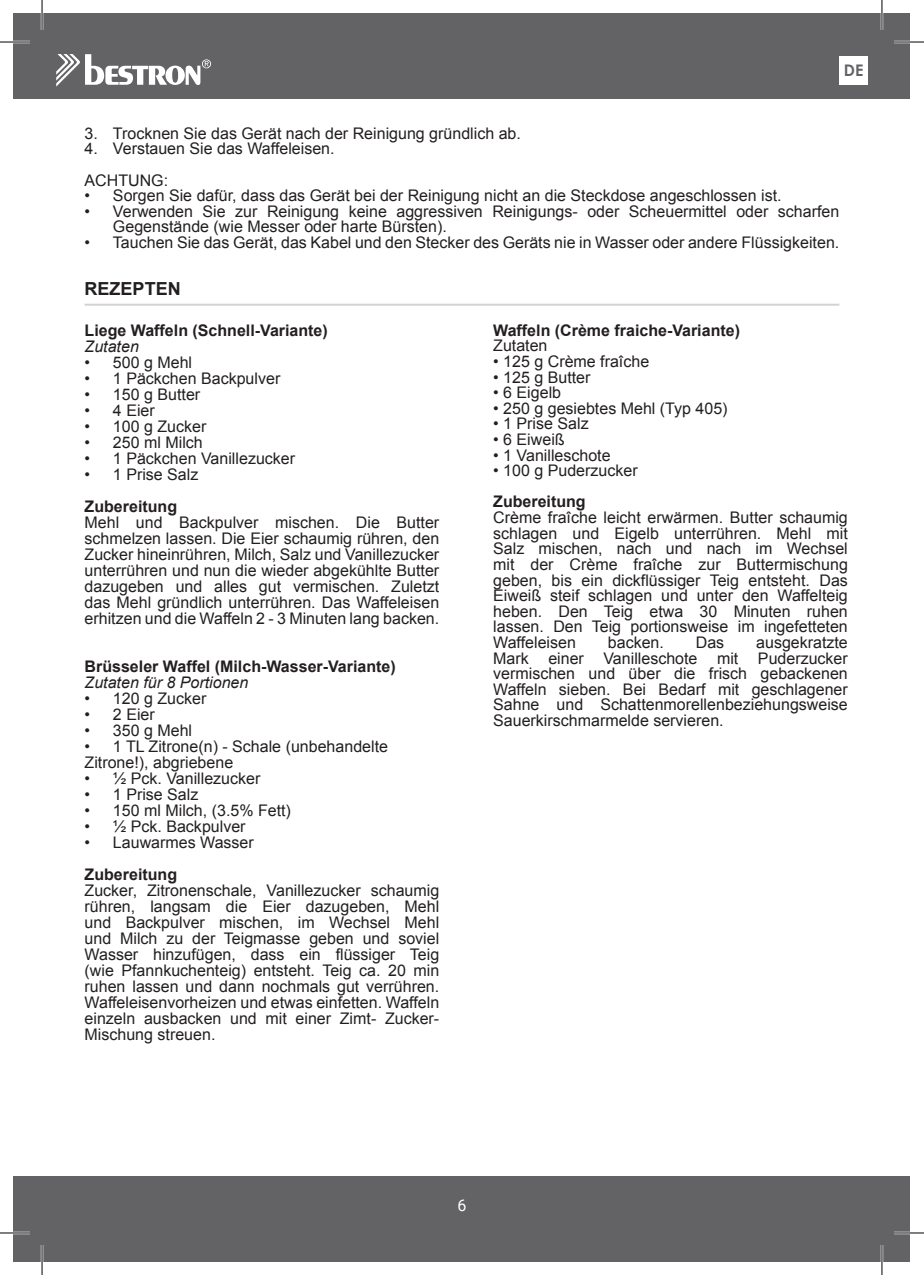
<style>
.page{position:relative;width:924px;height:1275px;background:#fff}
.page>*{position:absolute;margin:0;border:0;box-sizing:border-box;transform-origin:0 0}
.t1{font:700 18px "Arial";color:#231f20}
.t2{font:16px/16px "Arial";color:#231f20;text-align:justify}
.t3{font:700 16px "Arial";color:#231f20}
.t4{font:italic 16px "Arial";color:#231f20}
.t5{font:700 16px "Century Gothic";color:#636366}
.t6{font:16px "Roboto";color:#fff}
</style>
<div class="page">
<hr style="left:85px;top:304px;width:754px;height:2px;background:#d1d2d4">
<div style="left:14px;top:14px;width:895px;height:85px;background:#636366"></div>
<div style="left:14px;top:1176px;width:895px;height:85px;background:#636366"></div>
<svg style="left:56px;top:54px;width:155px;height:33px"></svg>
<div style="left:839px;top:56px;width:28px;height:29px;background:#fff"></div>
<hr style="left:0;top:41px;width:30px;height:2px;background:#fff">
<hr style="left:893px;top:41px;width:30px;height:2px;background:#fff">
<hr style="left:0;top:1231px;width:30px;height:3px;background:#fff">
<hr style="left:893px;top:1231px;width:30px;height:3px;background:#fff">
<hr style="left:41px;top:0;width:2px;height:30px;background:#fff">
<hr style="left:41px;top:1245px;width:2px;height:30px;background:#fff">
<hr style="left:880px;top:0;width:2px;height:30px;background:#fff">
<hr style="left:880px;top:1245px;width:2px;height:30px;background:#fff">
<hr style="left:0;top:42px;width:30px;height:1px;background:#000">
<hr style="left:893px;top:42px;width:30px;height:1px;background:#000">
<hr style="left:0;top:1232px;width:30px;height:1px;background:#000">
<hr style="left:893px;top:1232px;width:30px;height:1px;background:#000">
<hr style="left:42px;top:0;width:1px;height:30px;background:#000">
<hr style="left:42px;top:1245px;width:1px;height:30px;background:#000">
<hr style="left:881px;top:0;width:1px;height:30px;background:#000">
<hr style="left:881px;top:1245px;width:1px;height:30px;background:#000">
<p class="t5" style="left:843px;top:58px;width:21px">DE</p>
<p class="t2" style="left:85px;top:125px;width:437px">3. Trocknen Sie das Gerät nach der Reinigung gründlich ab.</p>
<p class="t2" style="left:85px;top:133px;width:251px;line-height:31.2px">4. Verstauen Sie das Waffeleisen.<br>ACHTUNG:</p>
<p class="t2" style="left:85px;top:188px;width:698px">• Sorgen Sie dafür, dass das Gerät bei der Reinigung nicht an die Steckdose angeschlossen ist.</p>
<p class="t2" style="left:113px;top:203px;width:727px;text-indent:-28px">• Verwenden Sie zur Reinigung keine aggressiven Reinigungs- oder Scheuermittel oder scharfen<br>Gegenstände (wie Messer oder harte Bürsten).</p>
<p class="t2" style="left:85px;top:234px;width:755px">• Tauchen Sie das Gerät, das Kabel und den Stecker des Geräts nie in Wasser oder andere Flüssigkeiten.</p>
<p class="t1" style="left:85px;top:277px;width:98px">REZEPTEN</p>
<p class="t3" style="left:85px;top:320px;width:245px">Liege Waffeln (Schnell-Variante)</p>
<p class="t4" style="left:85px;top:336px;width:56px">Zutaten</p>
<p class="t2" style="left:85px;top:355px;width:109px">• 500 g Mehl</p>
<p class="t2" style="left:85px;top:371px;width:197px">• 1 Päckchen Backpulver</p>
<p class="t2" style="left:85px;top:387px;width:117px">• 150 g Butter</p>
<p class="t2" style="left:85px;top:403px;width:72px">• 4 Eier</p>
<p class="t2" style="left:85px;top:419px;width:123px">• 100 g Zucker</p>
<p class="t2" style="left:85px;top:435px;width:120px">• 250 ml Milch</p>
<p class="t2" style="left:85px;top:451px;width:212px">• 1 Päckchen Vanillezucker</p>
<p class="t2" style="left:85px;top:467px;width:115px">• 1 Prise Salz</p>
<p class="t3" style="left:85px;top:496px;width:94px">Zubereitung</p>
<p class="t2" style="left:85px;top:515px;width:356px">Mehl und Backpulver mischen. Die Butter schmelzen lassen. Die Eier schaumig rühren, den Zucker hineinrühren, Milch, Salz und Vanillezucker unterrühren und nun die wieder abgekühlte Butter dazugeben und alles gut vermischen. Zuletzt das Mehl gründlich unterrühren. Das Waffeleisen erhitzen und die Waffeln 2 - 3 Minuten lang backen.</p>
<p class="t3" style="left:85px;top:656px;width:312px">Brüsseler Waffel (Milch-Wasser-Variante)</p>
<p class="t4" style="left:85px;top:672px;width:165px">Zutaten für 8 Portionen</p>
<p class="t2" style="left:85px;top:691px;width:123px">• 120 g Zucker</p>
<p class="t2" style="left:85px;top:707px;width:72px">• 2 Eier</p>
<p class="t2" style="left:85px;top:723px;width:109px">• 350 g Mehl</p>
<p class="t2" style="left:85px;top:739px;width:305px">• 1 TL Zitrone(n) - Schale (unbehandelte<br>Zitrone!), abgriebene</p>
<p class="t2" style="left:85px;top:771px;width:177px">• ½ Pck. Vanillezucker</p>
<p class="t2" style="left:85px;top:787px;width:115px">• 1 Prise Salz</p>
<p class="t2" style="left:85px;top:803px;width:208px">• 150 ml Milch, (3.5% Fett)</p>
<p class="t2" style="left:85px;top:819px;width:162px">• ½ Pck. Backpulver</p>
<p class="t2" style="left:85px;top:835px;width:171px">• Lauwarmes Wasser</p>
<p class="t3" style="left:85px;top:864px;width:94px">Zubereitung</p>
<p class="t2" style="left:85px;top:883px;width:356px">Zucker, Zitronenschale, Vanillezucker schaumig rühren, langsam die Eier dazugeben, Mehl und Backpulver mischen, im Wechsel Mehl und Milch zu der Teigmasse geben und soviel Wasser hinzufügen, dass ein flüssiger Teig (wie Pfannkuchenteig) entsteht. Teig ca. 20 min ruhen lassen und dann nochmals gut verrühren.<br>Waffeleisenvorheizen und etwas einfetten. Waffeln einzeln ausbacken und mit einer Zimt- Zucker-Mischung streuen.</p>
<p class="t3" style="left:493px;top:319px;width:248px">Waffeln (Crème fraiche-Variante)</p>
<p class="t2" style="left:493px;top:338px;width:56px">Zutaten</p>
<p class="t2" style="left:493px;top:353px;width:157px">• 125 g Crème fraîche</p>
<p class="t2" style="left:493px;top:369px;width:99px">• 125 g Butter</p>
<p class="t2" style="left:493px;top:385px;width:69px">• 6 Eigelb</p>
<p class="t2" style="left:493px;top:400px;width:236px">• 250 g gesiebtes Mehl (Typ 405)</p>
<p class="t2" style="left:493px;top:416px;width:97px">• 1 Prise Salz</p>
<p class="t2" style="left:493px;top:431px;width:73px">• 6 Eiweiß</p>
<p class="t2" style="left:493px;top:447px;width:119px">• 1 Vanilleschote</p>
<p class="t2" style="left:493px;top:463px;width:146px">• 100 g Puderzucker</p>
<p class="t3" style="left:493px;top:491px;width:94px">Zubereitung</p>
<p class="t2" style="left:493px;top:510px;width:356px">Crème fraîche leicht erwärmen. Butter schaumig schlagen und Eigelb unterrühren. Mehl mit Salz mischen, nach und nach im Wechsel mit der Crème fraîche zur Buttermischung geben, bis ein dickflüssiger Teig entsteht. Das Eiweiß steif schlagen und unter den Waffelteig heben. Den Teig etwa 30 Minuten ruhen lassen. Den Teig portionsweise im ingefetteten Waffeleisen</p>
<p class="t2" style="left:493px;top:634px;width:356px;text-indent:263px">ausgekratzte Mark einer Vanilleschote mit Puderzucker vermischen und über die frisch gebackenen Waffeln sieben. Bei Bedarf mit geschlagener Sahne und Schattenmorellenbeziehungsweise Sauerkirschmarmelde servieren.</p>
<p class="t2" style="left:607px;top:634px;width:58px">backen.</p>
<p class="t2" style="left:695px;top:634px;width:30px">Das</p>
<p class="t6" style="left:457px;top:1193px;width:10px">6</p>
</div>
